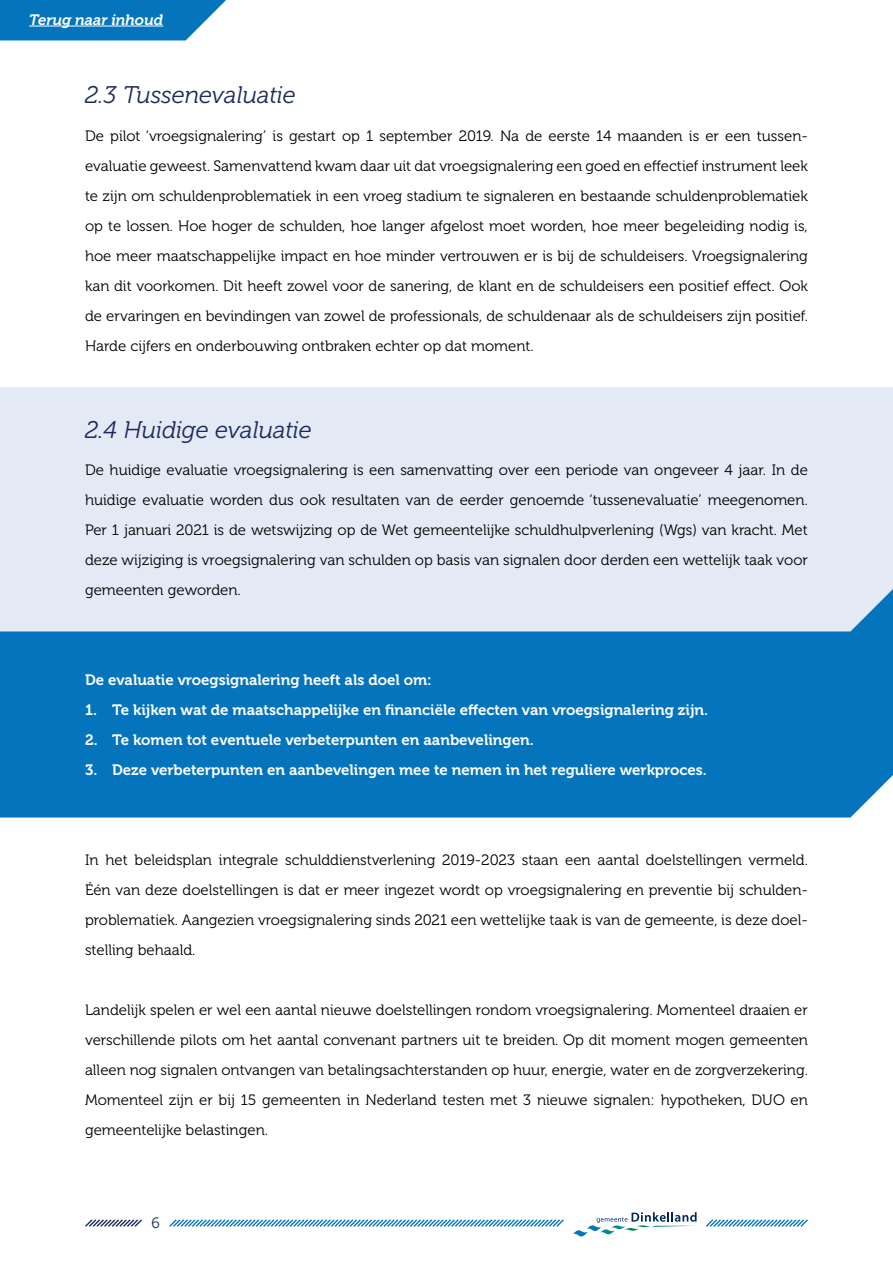
<style>
.page{position:relative;width:893px;height:1263px;background:#fff}
.page>*{position:absolute;margin:0;border:0;box-sizing:border-box;transform-origin:0 0}
.t1{font:italic 24px "Museo 300";color:#1d2b5b}
.t2{font:15px/30px "Museo 300";color:#000;text-align:justify}
.t3{font:15px "Museo 700";color:#fff}
.t4{font:italic 15px "Museo 700";color:#fff}
.t5{font:15px "Museo 300";color:#1d2b5b}
</style>
<div class="page">
<div style="left:0;top:631px;width:893px;height:186px;background:#0475bc"></div>
<div style="left:0;top:387px;width:893px;height:244px;background:#e4e9f6"></div>
<svg style="left:169px;top:1219px;width:395px;height:8px"></svg>
<svg style="left:85px;top:1219px;width:57px;height:8px"></svg>
<svg style="left:706px;top:1219px;width:102px;height:8px"></svg>
<svg style="left:0;top:0;width:226px;height:40px;background:#1b81c2"></svg>
<hr style="left:29px;top:26px;width:134px;height:1px;background:#fff">
<svg style="left:573px;top:1212px;width:124px;height:24px"></svg>
<p class="t4" style="left:29px;top:11px;width:136px">Terug naar inhoud</p>
<h1 class="t1" style="left:85px;top:82px;width:212px">2.3 Tussenevaluatie</h1>
<p class="t2" style="left:85px;top:121px;width:724px">De pilot ‘vroegsignalering’ is gestart op 1 september 2019. Na de eerste 14 maanden is er een tussen&shy;evaluatie geweest. Samenvattend kwam daar uit dat vroegsignalering een goed en effectief instrument leek te zijn om schuldenproblematiek in een vroeg stadium te signaleren en bestaande schuldenproblematiek op te lossen. Hoe hoger de schulden, hoe langer afgelost moet worden, hoe meer begeleiding nodig is, hoe meer maatschappelijke impact en hoe minder vertrouwen er is bij de schuldeisers. Vroegsignalering kan dit voorkomen. Dit heeft zowel voor de sanering, de klant en de schuldeisers een positief effect. Ook de ervaringen en bevindingen van zowel de professionals, de schuldenaar als de schuldeisers zijn positief.<br>Harde cijfers en onderbouwing ontbraken echter op dat moment.</p>
<h1 class="t1" style="left:85px;top:416px;width:228px">2.4 Huidige evaluatie</h1>
<p class="t2" style="left:85px;top:455px;width:724px">De huidige evaluatie vroegsignalering is een samenvatting over een periode van ongeveer 4 jaar. In de huidige evaluatie worden dus ook resultaten van de eerder genoemde ‘tussenevaluatie’ meegenomen.<br>Per 1 januari 2021 is de wetswijzing op de Wet gemeentelijke schuldhulpverlening (Wgs) van kracht. Met deze wijziging is vroegsignalering van schulden op basis van signalen door derden een wettelijk taak voor gemeenten geworden.</p>
<p class="t3" style="left:85px;top:672px;width:348px">De evaluatie vroegsignalering heeft als doel om:</p>
<p class="t3" style="left:85px;top:702px;width:625px">1. Te kijken wat de maatschappelijke en financiële effecten van vroegsignalering zijn.</p>
<p class="t3" style="left:85px;top:732px;width:450px">2. Te komen tot eventuele verbeterpunten en aanbevelingen.</p>
<p class="t3" style="left:85px;top:762px;width:623px">3. Deze verbeterpunten en aanbevelingen mee te nemen in het reguliere werkproces.</p>
<p class="t2" style="left:85px;top:845px;width:724px">In het beleidsplan integrale schulddienstverlening 2019-2023 staan een aantal doelstellingen vermeld.<br>Één van deze doelstellingen is dat er meer ingezet wordt op vroegsignalering en preventie bij schulden&shy;problematiek. Aangezien vroegsignalering sinds 2021 een wettelijke taak is van de gemeente, is deze doel&shy;stelling behaald.</p>
<p class="t2" style="left:85px;top:995px;width:724px">Landelijk spelen er wel een aantal nieuwe doelstellingen rondom vroegsignalering. Momenteel draaien er verschillende pilots om het aantal convenant partners uit te breiden. Op dit moment mogen gemeenten alleen nog signalen ontvangen van betalingsachterstanden op huur, energie, water en de zorgverzekering.<br>Momenteel zijn er bij 15 gemeenten in Nederland testen met 3 nieuwe signalen: hypotheken, DUO en gemeentelijke belastingen.</p>
<p class="t5" style="left:151px;top:1215px;width:10px">6</p>
</div>
